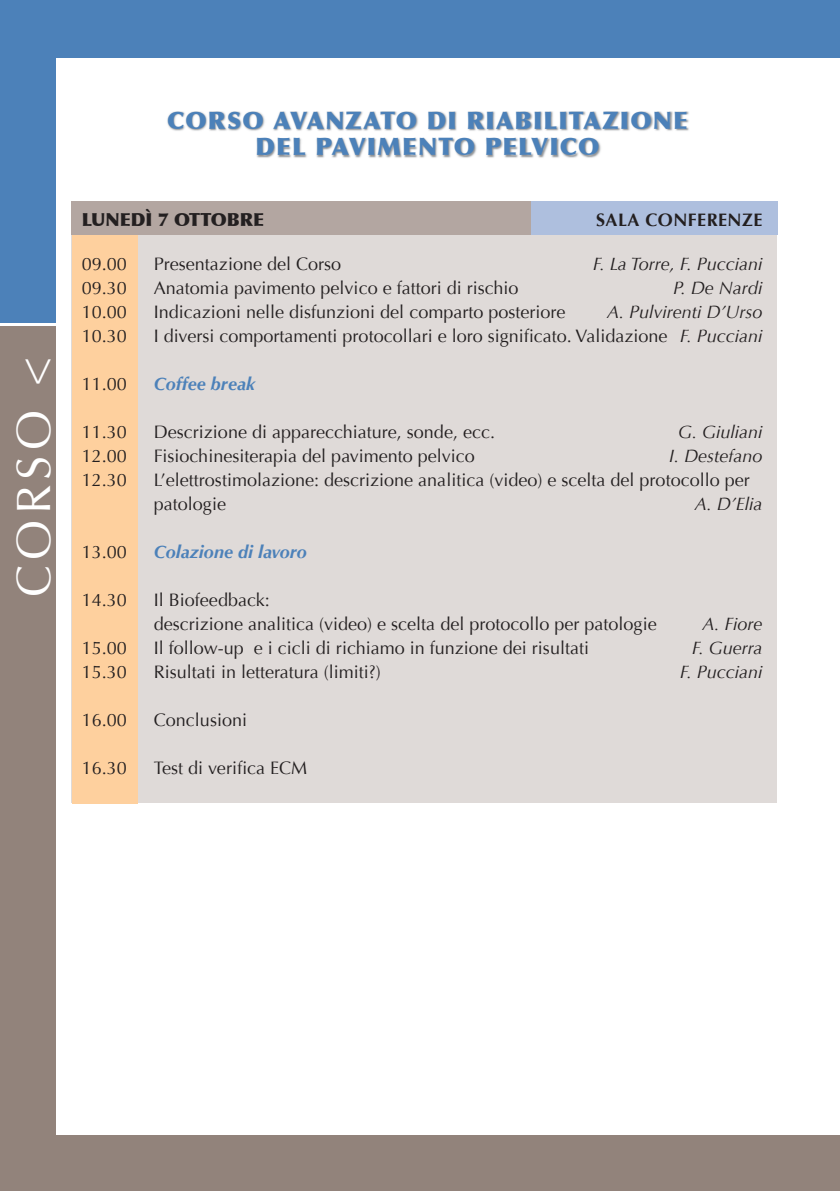
<style>
.page{position:relative;width:840px;height:1191px;background:#fff}
.page>*{position:absolute;margin:0;border:0;box-sizing:border-box;transform-origin:0 0}
.t1{font:48px "Optima";letter-spacing:.11em;color:#fff}
.t2{font:900 24px/26px "Optima";letter-spacing:.05em;color:#4c81b9;text-align:center}
.t3{font:18px/24px "Optima";color:#231f20}
.t4{font:italic 18px "Optima";color:#231f20}
.t5{font:italic 700 18px "Optima";color:#4c81b9}
.t6{font:900 18px "Optima";color:#231f20}
.t7{font:700 18px "Optima";letter-spacing:.025em;color:#231f20}
.s1{font-style:italic}
</style>
<div class="page">
<div style="left:0;top:324px;width:839px;height:867px;background:#92837b"></div>
<div style="left:0;top:0;width:839px;height:324px;background:#4c81b9"></div>
<hr style="left:0;top:324px;width:839px;height:2px;background:#fff">
<div style="left:57px;top:58px;width:782px;height:1076px;background:#fff"></div>
<div style="left:72px;top:232px;width:704px;height:571px;background:#dfdad8"></div>
<div style="left:72px;top:201px;width:65px;height:602px;background:#fed09e"></div>
<div style="left:72px;top:201px;width:704px;height:33px;background:#b3a6a1"></div>
<div style="left:530px;top:201px;width:246px;height:33px;background:#aebfde"></div>
<img style="left:167px;top:111px;width:522px;height:47px">
<h1 class="t1" style="left:6px;top:597px;width:241px;rotate:-90deg">CORSO &lt;</h1>
<h2 class="t2" style="left:167px;top:108px;width:522px">CORSO AVANZATO DI RIABILITAZIONE<br>DEL PAVIMENTO PELVICO</h2>
<p class="t6" style="left:82px;top:209px;width:184px">LUNEDÌ 7 OTTOBRE</p>
<p class="t7" style="left:595px;top:209px;width:168px">SALA CONFERENZE</p>
<p class="t3" style="left:82px;top:252px;width:47px">09.00</p>
<p class="t3" style="left:154px;top:252px;width:189px">Presentazione del Corso</p>
<p class="t4" style="left:592px;top:253px;width:171px">F. La Torre, F. Pucciani</p>
<p class="t3" style="left:82px;top:276px;width:47px">09.30</p>
<p class="t3" style="left:154px;top:276px;width:366px">Anatomia pavimento pelvico e fattori di rischio</p>
<p class="t4" style="left:672px;top:277px;width:91px">P. De Nardi</p>
<p class="t3" style="left:82px;top:300px;width:47px">10.00</p>
<p class="t3" style="left:154px;top:300px;width:413px">Indicazioni nelle disfunzioni del comparto posteriore</p>
<p class="t4" style="left:606px;top:301px;width:157px">A. Pulvirenti D’Urso</p>
<p class="t3" style="left:82px;top:324px;width:47px">10.30</p>
<p class="t3" style="left:154px;top:324px;width:609px">I diversi comportamenti protocollari e loro significato. Validazione <span class="s1">F. Pucciani</span></p>
<p class="t3" style="left:82px;top:372px;width:47px">11.00</p>
<p class="t5" style="left:154px;top:373px;width:103px">Coffee break</p>
<p class="t3" style="left:82px;top:420px;width:47px">11.30</p>
<p class="t3" style="left:154px;top:420px;width:342px">Descrizione di apparecchiature, sonde, ecc.</p>
<p class="t4" style="left:677px;top:421px;width:86px">G. Giuliani</p>
<p class="t3" style="left:82px;top:444px;width:47px">12.00</p>
<p class="t3" style="left:154px;top:444px;width:322px">Fisiochinesiterapia del pavimento pelvico</p>
<p class="t4" style="left:668px;top:445px;width:95px">I. Destefano</p>
<p class="t3" style="left:82px;top:468px;width:47px">12.30</p>
<p class="t3" style="left:154px;top:468px;width:597px">L’elettrostimolazione: descrizione analitica (video) e scelta del protocollo per patologie</p>
<p class="t4" style="left:694px;top:493px;width:69px">A. D’Elia</p>
<p class="t3" style="left:82px;top:540px;width:47px">13.00</p>
<p class="t5" style="left:154px;top:541px;width:154px">Colazione di lavoro</p>
<p class="t3" style="left:82px;top:588px;width:47px">14.30</p>
<p class="t3" style="left:154px;top:588px;width:504px">Il Biofeedback:<br>descrizione analitica (video) e scelta del protocollo per patologie</p>
<p class="t4" style="left:702px;top:613px;width:62px">A. Fiore</p>
<p class="t3" style="left:82px;top:636px;width:47px">15.00</p>
<p class="t3" style="left:154px;top:636px;width:436px">Il follow-up e i cicli di richiamo in funzione dei risultati</p>
<p class="t4" style="left:691px;top:637px;width:72px">F. Guerra</p>
<p class="t3" style="left:82px;top:660px;width:47px">15.30</p>
<p class="t3" style="left:154px;top:660px;width:228px">Risultati in letteratura (limiti?)</p>
<p class="t4" style="left:679px;top:661px;width:84px">F. Pucciani</p>
<p class="t3" style="left:82px;top:708px;width:47px">16.00</p>
<p class="t3" style="left:154px;top:708px;width:95px">Conclusioni</p>
<p class="t3" style="left:82px;top:756px;width:47px">16.30</p>
<p class="t3" style="left:154px;top:756px;width:155px">Test di verifica ECM</p>
</div>
